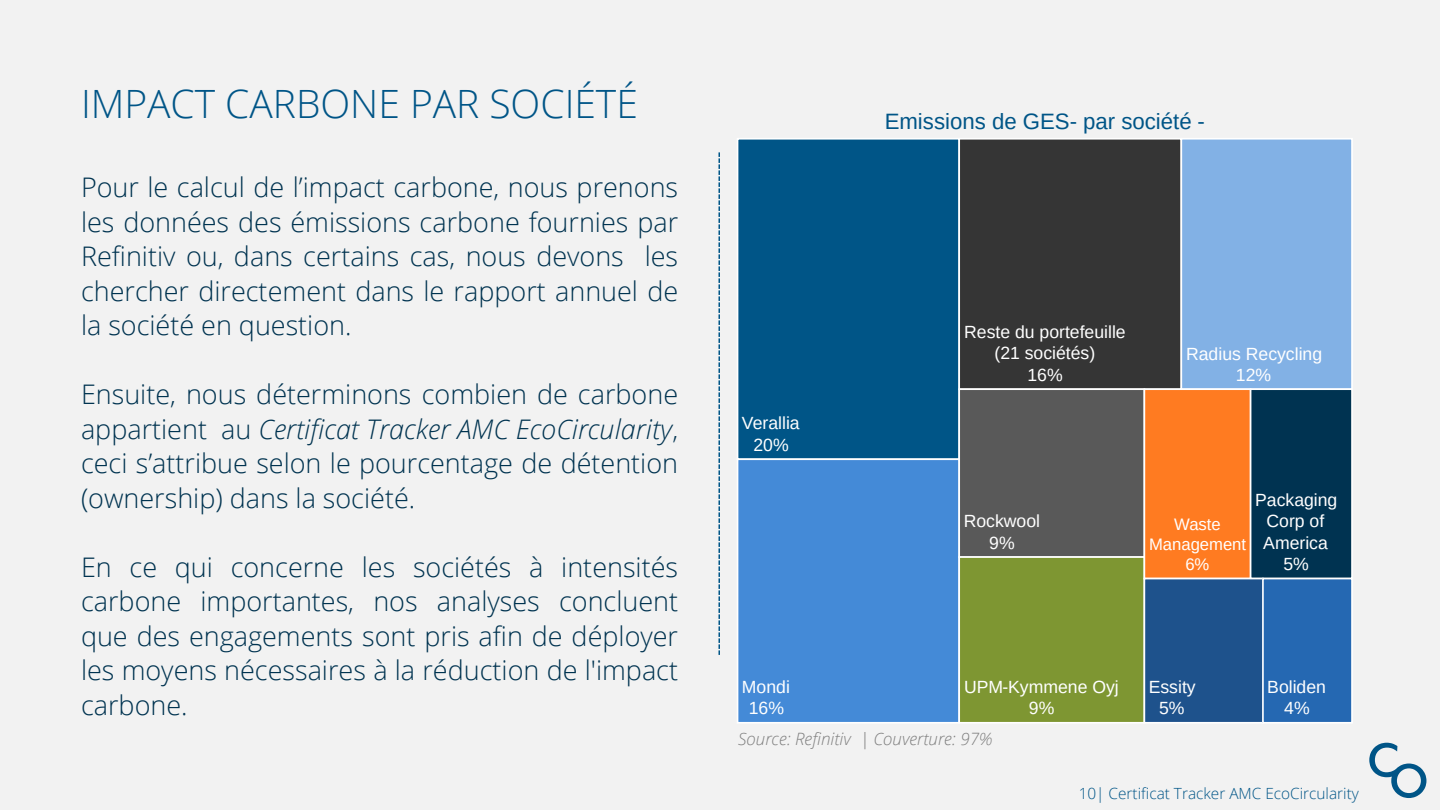
<style>
.page{position:relative;width:1440px;height:810px;background:#f2f2f2}
.page>*{position:absolute;margin:0;border:0;box-sizing:border-box;transform-origin:0 0}
.t1{font:300 39px "Open Sans";color:#005587}
.t2{font:300 27px/34.5px "Open Sans";color:#003350;text-align:justify}
.t3{font:22.2px "Liberation Sans";color:#005587}
.t4{font:17.6px/21.5px "Liberation Sans";color:#fff;text-align:center}
.t5{font:italic 300 17px "Open Sans";color:#7f7f7f}
.t6{font:16.7px/20px "Liberation Sans";color:#fff;text-align:center}
.t7{font:300 15.4px "Open Sans";color:#005587}
.s1{font-style:italic}
</style>
<div class="page">
<svg style="left:718px;top:152px;width:2px;height:503px"></svg>
<svg style="left:1369px;top:743px;width:57px;height:55px"></svg>
<div style="left:738px;top:139px;width:221px;height:320px;background:#005587"></div>
<div style="left:737px;top:138px;width:223px;height:322px;border:2px solid #fff"></div>
<div style="left:738px;top:459px;width:221px;height:264px;background:#448ad7"></div>
<div style="left:737px;top:458px;width:223px;height:266px;border:2px solid #fff"></div>
<div style="left:959px;top:139px;width:222px;height:250px;background:#353535"></div>
<div style="left:958px;top:138px;width:224px;height:252px;border:2px solid #fff"></div>
<div style="left:1181px;top:139px;width:171px;height:250px;background:#82b1e5"></div>
<div style="left:1180px;top:138px;width:173px;height:252px;border:2px solid #fff"></div>
<div style="left:959px;top:389px;width:185px;height:168px;background:#595959"></div>
<div style="left:958px;top:388px;width:187px;height:170px;border:2px solid #fff"></div>
<div style="left:959px;top:557px;width:185px;height:166px;background:#7e9632"></div>
<div style="left:958px;top:556px;width:187px;height:168px;border:2px solid #fff"></div>
<div style="left:1144px;top:389px;width:107px;height:190px;background:#ff7b21"></div>
<div style="left:1144px;top:388px;width:107px;height:191px;border:2px solid #fff"></div>
<div style="left:1251px;top:389px;width:101px;height:190px;background:#003351"></div>
<div style="left:1250px;top:388px;width:103px;height:191px;border:2px solid #fff"></div>
<div style="left:1144px;top:579px;width:119px;height:144px;background:#1e528c"></div>
<div style="left:1144px;top:578px;width:120px;height:146px;border:2px solid #fff"></div>
<div style="left:1263px;top:579px;width:89px;height:144px;background:#2568b2"></div>
<div style="left:1262px;top:578px;width:91px;height:146px;border:2px solid #fff"></div>
<h1 class="t1" style="left:81px;top:77px;width:558px">IMPACT CARBONE PAR SOCIÉTÉ</h1>
<h2 class="t2" style="left:81px;top:169px;width:599px">Pour le calcul de l’impact carbone, nous prenons les données des émissions carbone fournies par Refinitiv ou, dans certains cas, nous devons les chercher directement dans le rapport annuel de la société en question.</h2>
<h2 class="t2" style="left:81px;top:376px;width:599px">Ensuite, nous déterminons combien de carbone appartient au <span class="s1">Certificat Tracker AMC EcoCircularity</span>, ceci s’attribue selon le pourcentage de détention (ownership) dans la société.</h2>
<h2 class="t2" style="left:81px;top:549px;width:599px">En ce qui concerne les sociétés à intensités carbone importantes, nos analyses concluent que des engagements sont pris afin de déployer les moyens nécessaires à la réduction de l'impact carbone.</h2>
<p class="t3" style="left:885px;top:109px;width:322px">Emissions de GES- par société -</p>
<p class="t4" style="left:742px;top:413px;width:59px">Verallia<br>20%</p>
<p class="t4" style="left:964px;top:321px;width:163px">Reste du portefeuille (21 sociétés)<br>16%</p>
<p class="t4" style="left:1186px;top:343px;width:138px">Radius Recycling<br>12%</p>
<p class="t4" style="left:964px;top:510px;width:78px">Rockwool<br>9%</p>
<p class="t6" style="left:1149px;top:515px;width:99px">Waste<br>Management<br>6%</p>
<p class="t4" style="left:1255px;top:489px;width:84px">Packaging<br>Corp of<br>America<br>5%</p>
<p class="t4" style="left:742px;top:676px;width:49px">Mondi<br>16%</p>
<p class="t4" style="left:964px;top:676px;width:156px">UPM-Kymmene Oyj<br>9%</p>
<p class="t5" style="left:738px;top:727px;width:255px">Source: Refinitiv | Couverture: 97%</p>
<p class="t4" style="left:1149px;top:676px;width:48px">Essity<br>5%</p>
<p class="t4" style="left:1267px;top:676px;width:60px">Boliden<br>4%</p>
<p class="t7" style="left:1079px;top:783px;width:282px">10| Certificat Tracker AMC EcoCircularity</p>
</div>
